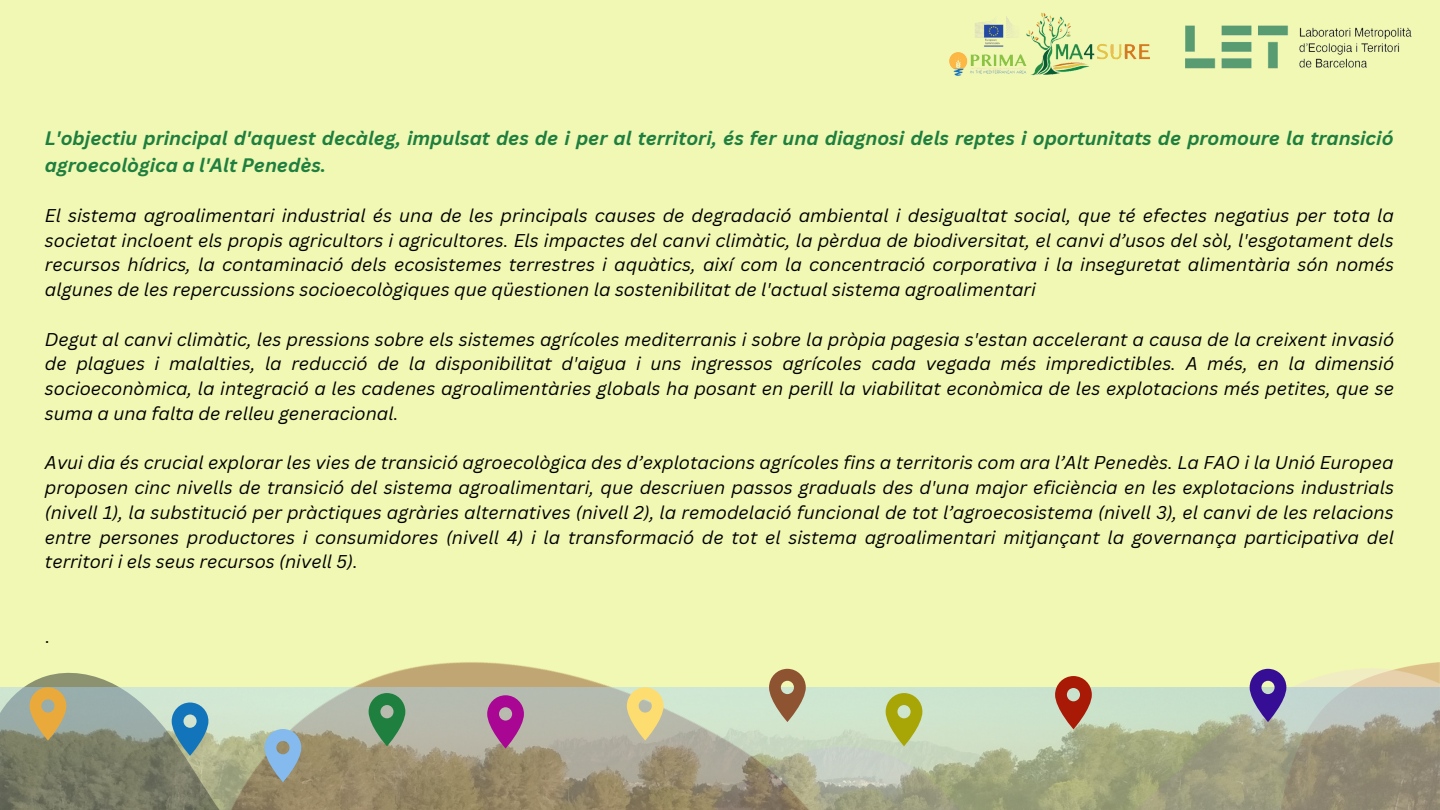
<style>
.page{position:relative;width:1440px;height:810px;background:#f1f8b3}
.page>*{position:absolute;margin:0;border:0;box-sizing:border-box;transform-origin:0 0}
.t1{font:italic 700 19px/26.2px "Canva Sans";color:#1e7f3f}
.t2{font:italic 18px/24.8px "Canva Sans";color:#000;text-align:justify}
.t3{font:18px "Canva Sans";color:#000}
</style>
<div class="page">
<img style="left:949px;top:13px;width:201px;height:63px">
<img style="left:1185px;top:25px;width:227px;height:44px">
<img style="left:1249px;top:669px;width:191px;height:18px">
<svg style="left:24px;top:662px;width:522px;height:25px"></svg>
<img style="left:0;top:687px;width:1440px;height:123px">
<svg style="left:30px;top:687px;width:36px;height:54px"></svg>
<svg style="left:172px;top:703px;width:36px;height:53px"></svg>
<svg style="left:265px;top:729px;width:36px;height:53px"></svg>
<svg style="left:369px;top:693px;width:36px;height:53px"></svg>
<svg style="left:487px;top:695px;width:37px;height:54px"></svg>
<svg style="left:627px;top:687px;width:37px;height:54px"></svg>
<svg style="left:769px;top:669px;width:37px;height:53px"></svg>
<svg style="left:886px;top:693px;width:36px;height:53px"></svg>
<svg style="left:1055px;top:676px;width:37px;height:53px"></svg>
<svg style="left:1250px;top:669px;width:36px;height:53px"></svg>
<p class="t1" style="left:45px;top:125px;width:1350px">L'objectiu principal d'aquest decàleg, impulsat des de i per al territori, és fer una diagnosi dels reptes i oportunitats de promoure la transició agroecològica a l'Alt Penedès.</p>
<p class="t2" style="left:45px;top:202px;width:1351px">El sistema agroalimentari industrial és una de les principals causes de degradació ambiental i desigualtat social, que té efectes negatius per tota la societat incloent els propis agricultors i agricultores. Els impactes del canvi climàtic, la pèrdua de biodiversitat, el canvi d’usos del sòl, l'esgotament dels recursos hídrics, la contaminació dels ecosistemes terrestres i aquàtics, així com la concentració corporativa i la inseguretat alimentària són només algunes de les repercussions socioecològiques que qüestionen la sostenibilitat de l'actual sistema agroalimentari</p>
<p class="t2" style="left:45px;top:326px;width:1351px">Degut al canvi climàtic, les pressions sobre els sistemes agrícoles mediterranis i sobre la pròpia pagesia s'estan accelerant a causa de la creixent invasió de plagues i malalties, la reducció de la disponibilitat d'aigua i uns ingressos agrícoles cada vegada més impredictibles. A més, en la dimensió socioeconòmica, la integració a les cadenes agroalimentàries globals ha posant en perill la viabilitat econòmica de les explotacions més petites, que se suma a una falta de relleu generacional.</p>
<p class="t2" style="left:45px;top:450px;width:1351px">Avui dia és crucial explorar les vies de transició agroecològica des d’explotacions agrícoles fins a territoris com ara l’Alt Penedès. La FAO i la Unió Europea proposen cinc nivells de transició del sistema agroalimentari, que descriuen passos graduals des d'una major eficiència en les explotacions industrials (nivell 1), la substitució per pràctiques agràries alternatives (nivell 2), la remodelació funcional de tot l’agroecosistema (nivell 3), el canvi de les relacions entre persones productores i consumidores (nivell 4) i la transformació de tot el sistema agroalimentari mitjançant la governança participativa del territori i els seus recursos (nivell 5).</p>
<p class="t3" style="left:45px;top:623px;width:6px">.</p>
</div>
